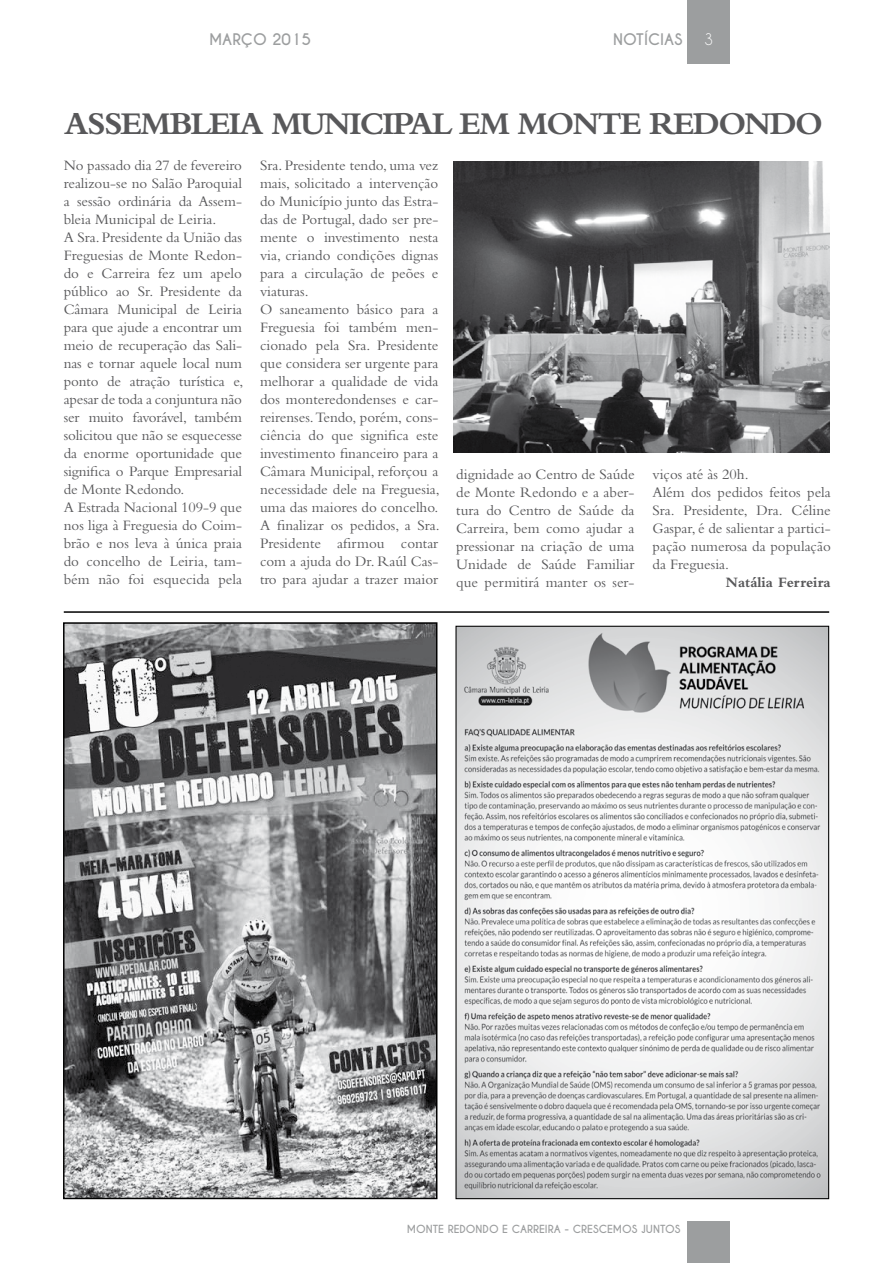
<style>
.page{position:relative;width:893px;height:1263px;background:#fff}
.page>*{position:absolute;margin:0;border:0;box-sizing:border-box;transform-origin:0 0}
.t1{font:700 33px "Bembo Std";letter-spacing:-.05em;color:#58585a}
.t2{font:15px/18px "Bembo Std";color:#58585a}
.t3{font:700 15px "Caviar Dreams";color:#9c9e9f}
.t4{font:700 15px "Bembo Std";color:#58585a}
.t5{font:15px "Caviar Dreams";color:#fff}
.t6{font:700 10.5px "Caviar Dreams";color:#9c9e9f}
</style>
<div class="page">
<div style="left:687px;top:0;width:43px;height:64px;background:#9c9e9f"></div>
<div style="left:687px;top:1221px;width:43px;height:42px;background:#9c9e9f"></div>
<img style="left:457px;top:628px;width:370px;height:569px">
<img style="left:453px;top:162px;width:376px;height:290px">
<img style="left:66px;top:625px;width:368px;height:571px">
<div style="left:63px;top:622px;width:374px;height:577px;border:2px solid #000"></div>
<hr style="left:64px;top:611px;width:765px;height:2px;background:#000">
<p class="t3" style="left:613px;top:30px;width:71px">NOTÍCIAS</p>
<p class="t3" style="left:209px;top:30px;width:104px">MARÇO 2015</p>
<p class="t5" style="left:704px;top:30px;width:11px">3</p>
<h1 class="t1" style="left:64px;top:106px;width:760px">ASSEMBLEIA MUNICIPAL EM MONTE REDONDO</h1>
<p class="t2" style="left:64px;top:156px;width:181px">No passado dia 27 de fevereiro realizou-se no Salão Paroquial a sessão ordinária da Assem&shy;bleia Municipal de Leiria.<br>A Sra. Presidente da União das<br>Freguesias de Monte Redon&shy;do e Carreira fez um apelo público ao Sr. Presidente da<br>Câmara Municipal de Leiria para que ajude a encontrar um meio de recuperação das Sali&shy;nas e tornar aquele local num ponto de atração turística e, apesar de toda a conjuntura não ser muito favorável, também solicitou que não se esquecesse da enorme oportunidade que significa o Parque Empresarial de Monte Redondo.<br>A Estrada Nacional 109-9 que nos liga à Freguesia do Coim&shy;brão e nos leva à única praia do concelho de Leiria, tam&shy;bém não foi esquecida pela</p>
<p class="t2" style="left:260px;top:156px;width:181px">Sra. Presidente tendo, uma vez mais, solicitado a intervenção do Município junto das Estra&shy;das de Portugal, dado ser pre&shy;mente o investimento nesta via, criando condições dignas para a circulação de peões e viaturas.<br>O saneamento básico para a<br>Freguesia foi também men&shy;cionado pela Sra. Presidente que considera ser urgente para melhorar a qualidade de vida dos monteredondenses e car&shy;reirenses. Tendo, porém, cons&shy;ciência do que significa este investimento financeiro para a<br>Câmara Municipal, reforçou a necessidade dele na Freguesia, uma das maiores do concelho.<br>A finalizar os pedidos, a Sra.<br>Presidente afirmou contar com a ajuda do Dr. Raúl Cas&shy;tro para ajudar a trazer maior</p>
<p class="t2" style="left:456px;top:465px;width:180px;text-align:justify">dignidade ao Centro de Saúde de Monte Redondo e a aber&shy;tura do Centro de Saúde da Carreira, bem como ajudar a pressionar na criação de uma Unidade de Saúde Familiar que permitirá manter os ser-</p>
<p class="t2" style="left:653px;top:465px;width:180px">viços até às 20h.<br>Além dos pedidos feitos pela<br>Sra. Presidente, Dra. Céline<br>Gaspar, é de salientar a partici&shy;pação numerosa da população da Freguesia.</p>
<p class="t4" style="left:726px;top:574px;width:107px">Natália Ferreira</p>
<p class="t6" style="left:407px;top:1222px;width:275px">MONTE REDONDO E CARREIRA - CRESCEMOS JUNTOS</p>
</div>
